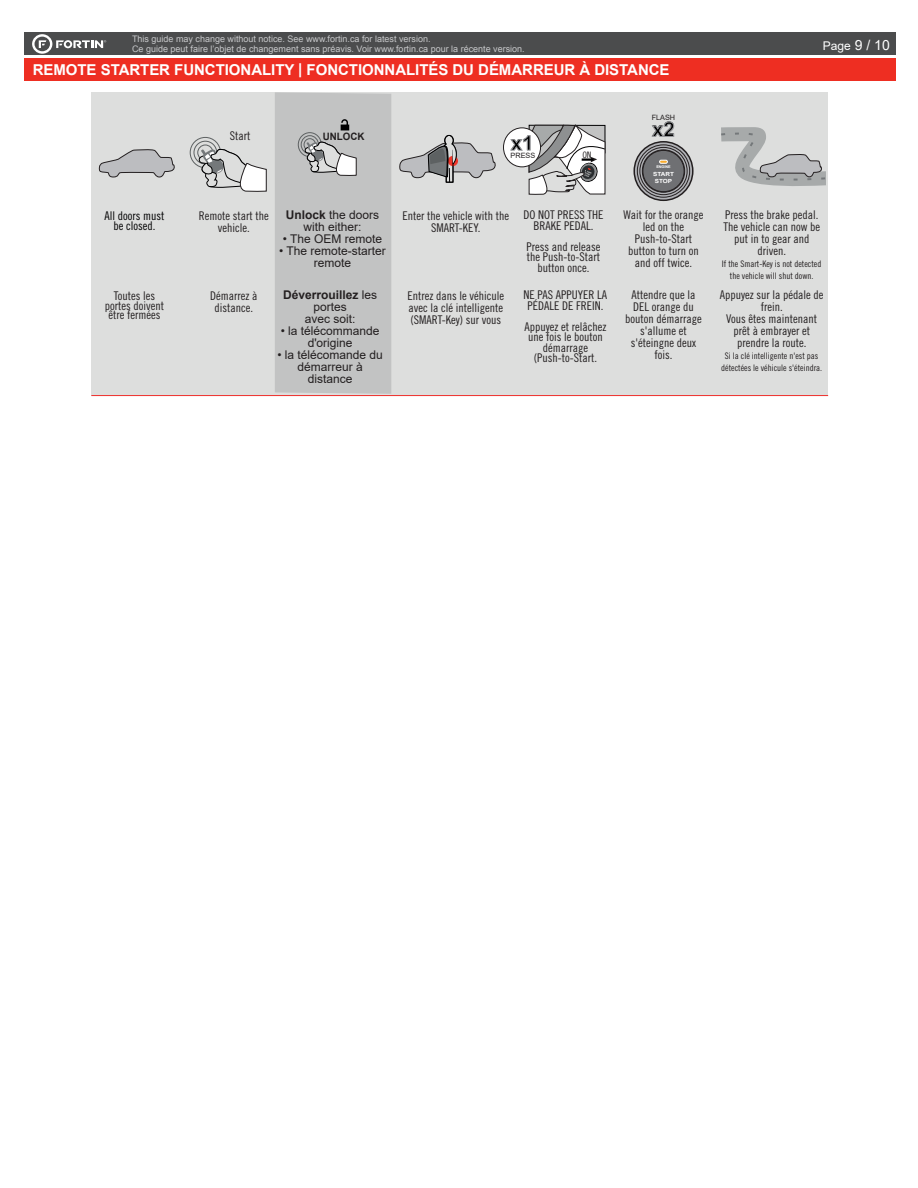
<style>
.page{position:relative;width:918px;height:1188px;background:#fff}
.page>*{position:absolute;margin:0;border:0;box-sizing:border-box;transform-origin:0 0}
.t1{font:700 20.25px "Arial";color:#000001}
.t2{font:700 15px "Arial";letter-spacing:-.005em;color:#fff}
.t3{font:12px/12px "Trade Gothic LT Std Cn 18";color:#231f20;text-align:center}
.t4{font:12px/12px "Arial";color:#231f20;text-align:center}
.t5{font:12px/9.6px "Trade Gothic LT Std Cn 18";color:#000001;text-align:center}
.t6{font:12px "Arial";color:#fff}
.t7{font:700 10.2px "Arial";color:#231f20;scale:.96 1}
.t8{font:9px/9.8px "Arial";color:#c7c8ca}
.t9{font:9px/12px "Trade Gothic LT Std Cn 18";color:#231f20;text-align:center}
.t10{font:7.35px "Arial";color:#231f20}
.t11{font:700 5.7px/6.8px "Arial";color:#fff;text-align:center;scale:1.14 1}
.t12{font:700 3.75px "Arial";color:#fff}
.s1{font-weight:700}
.s2{font-size:13.95px}
</style>
<div class="page">
<div style="left:24px;top:33px;width:872px;height:22px;background:#4b4c4d"></div>
<div style="left:24px;top:58px;width:872px;height:23px;background:#ee2e22"></div>
<svg style="left:32px;top:34px;width:74px;height:20px"></svg>
<div style="left:91px;top:92px;width:737px;height:304px;background:#dddedd"></div>
<div style="left:197px;top:145px;width:16px;height:16px;border:1px solid #5d6162;border-radius:50%"></div>
<div style="left:190px;top:137px;width:31px;height:31px;border:1px solid #5d6162;border-radius:50%"></div>
<div style="left:194px;top:141px;width:23px;height:23px;border:1px solid #5d6162;border-radius:50%"></div>
<svg style="left:199px;top:149px;width:68px;height:43px"></svg>
<svg style="left:98px;top:149px;width:77px;height:29px"></svg>
<svg style="left:721px;top:127px;width:105px;height:59px"></svg>
<hr style="left:91px;top:395px;width:737px;height:1px;background:#ee2f2c">
<div style="left:504px;top:128px;width:37px;height:39px;background:#fff;border-radius:50%"></div>
<div style="left:503px;top:127px;width:38px;height:40px;border:1px solid #231f20;border-radius:50%"></div>
<svg style="left:399px;top:135px;width:97px;height:48px"></svg>
<div style="left:275px;top:92px;width:116px;height:302px;background:#c2c3c3"></div>
<svg style="left:634px;top:142px;width:59px;height:58px"></svg>
<div style="left:633px;top:141px;width:61px;height:60px;border:2px solid #231f20;border-radius:50%"></div>
<div style="left:637px;top:145px;width:53px;height:52px;border:1px solid #231f20;border-radius:50%"></div>
<div style="left:640px;top:147px;width:47px;height:48px;border:1px solid #231f20;border-radius:50%"></div>
<div style="left:643px;top:150px;width:41px;height:42px;background:#6f7073;border-radius:50%"></div>
<div style="left:643px;top:150px;width:41px;height:42px;border:1px solid #231f20;border-radius:50%"></div>
<div style="left:642px;top:150px;width:43px;height:42px;border:1px solid #231f20;border-radius:50%"></div>
<svg style="left:659px;top:160px;width:9px;height:3px"></svg>
<svg style="left:652px;top:122px;width:22px;height:15px"></svg>
<svg style="left:510px;top:124px;width:96px;height:71px"></svg>
<p class="t8" style="left:132px;top:34px;width:394px">This guide may change without notice. See www.fortin.ca for latest version.<br>Ce guide peut faire l’objet de changement sans préavis. Voir www.fortin.ca pour la récente version.</p>
<p class="t2" style="left:33px;top:60px;width:638px">REMOTE STARTER FUNCTIONALITY | FONCTIONNALITÉS DU DÉMARREUR À DISTANCE</p>
<p class="t5" style="left:104px;top:211px;width:61px">All doors must be closed.</p>
<p class="t3" style="left:105px;top:291px;width:61px;line-height:9.6px">Toutes les portes doivent être fermées</p>
<p class="t3" style="left:230px;top:129px;width:22px">Start</p>
<p class="t7" style="left:323px;top:129px;width:45px">UNLOCK</p>
<h1 class="t1" style="left:511px;top:129px;width:24px">x1</h1>
<p class="t10" style="left:511px;top:151px;width:26px">PRESS</p>
<p class="t10" style="left:652px;top:113px;width:25px">FLASH</p>
<h1 class="t1" style="left:652px;top:115px;width:24px">x2</h1>
<p class="t12" style="left:656px;top:164px;width:16px">ENGINE</p>
<p class="t11" style="left:653px;top:171px;width:20px">START<br>STOP</p>
<p class="t3" style="left:199px;top:210px;width:72px">Remote start the vehicle.</p>
<p class="t3" style="left:210px;top:290px;width:49px">Démarrez à distance.</p>
<p class="t4" style="left:286px;top:209px;width:95px"><span class="s1">Unlock</span> the doors with either:</p>
<p class="t4" style="left:283px;top:233px;width:101px">• The OEM remote</p>
<p class="t4" style="left:279px;top:245px;width:108px">• The remote-starter remote</p>
<p class="t4" style="left:283px;top:289px;width:96px"><span class="s1">Déverrouillez</span> les portes<br>avec soit:</p>
<p class="t4" style="left:281px;top:325px;width:100px">• la télécommande d'origine</p>
<p class="t4" style="left:277px;top:349px;width:107px">• la télécomande du démarreur à distance</p>
<p class="t3" style="left:403px;top:210px;width:108px">Enter the vehicle with the<br>SMART-KEY.</p>
<p class="t3" style="left:408px;top:290px;width:98px;text-align:justify">Entrez dans le véhicule avec la clé intelligente (SMART-Key) sur vous</p>
<p class="t3" style="left:523px;top:210px;width:81px;line-height:10.5px">DO NOT PRESS THE<br>BRAKE PEDAL.</p>
<p class="t3" style="left:526px;top:241px;width:75px;line-height:10.5px">Press and release the Push-to-Start button once.</p>
<p class="t3" style="left:524px;top:290px;width:85px;line-height:10.5px">NE PAS APPUYER LA<br>PÉDALE DE FREIN.</p>
<p class="t3" style="left:524px;top:321px;width:83px;line-height:10.5px">Appuyez et relâchez une fois le bouton démarrage (Push-to-Start.</p>
<p class="t3" style="left:624px;top:209px;width:81px">Wait for the orange led on the<br>Push-to-Start button to turn on and off twice.</p>
<p class="t3" style="left:625px;top:289px;width:78px">Attendre que la<br>DEL orange du bouton démarrage s'allume et s'éteingne deux fois.</p>
<p class="t6" style="left:823px;top:38px;width:69px">Page <span class="s2">9 / 10</span></p>
<p class="t3" style="left:723px;top:209px;width:98px">Press the brake pedal.<br>The vehicle can now be put in to gear and driven.</p>
<p class="t9" style="left:722px;top:258px;width:101px">If the Smart-Key is not detected the vehicle will shut down.</p>
<p class="t3" style="left:720px;top:289px;width:105px">Appuyez sur la pédale de frein.<br>Vous êtes maintenant prêt à embrayer et prendre la route.</p>
<p class="t9" style="left:721px;top:350px;width:102px">Si la clé intelligente n'est pas détectées le véhicule s'éteindra.</p>
</div>
